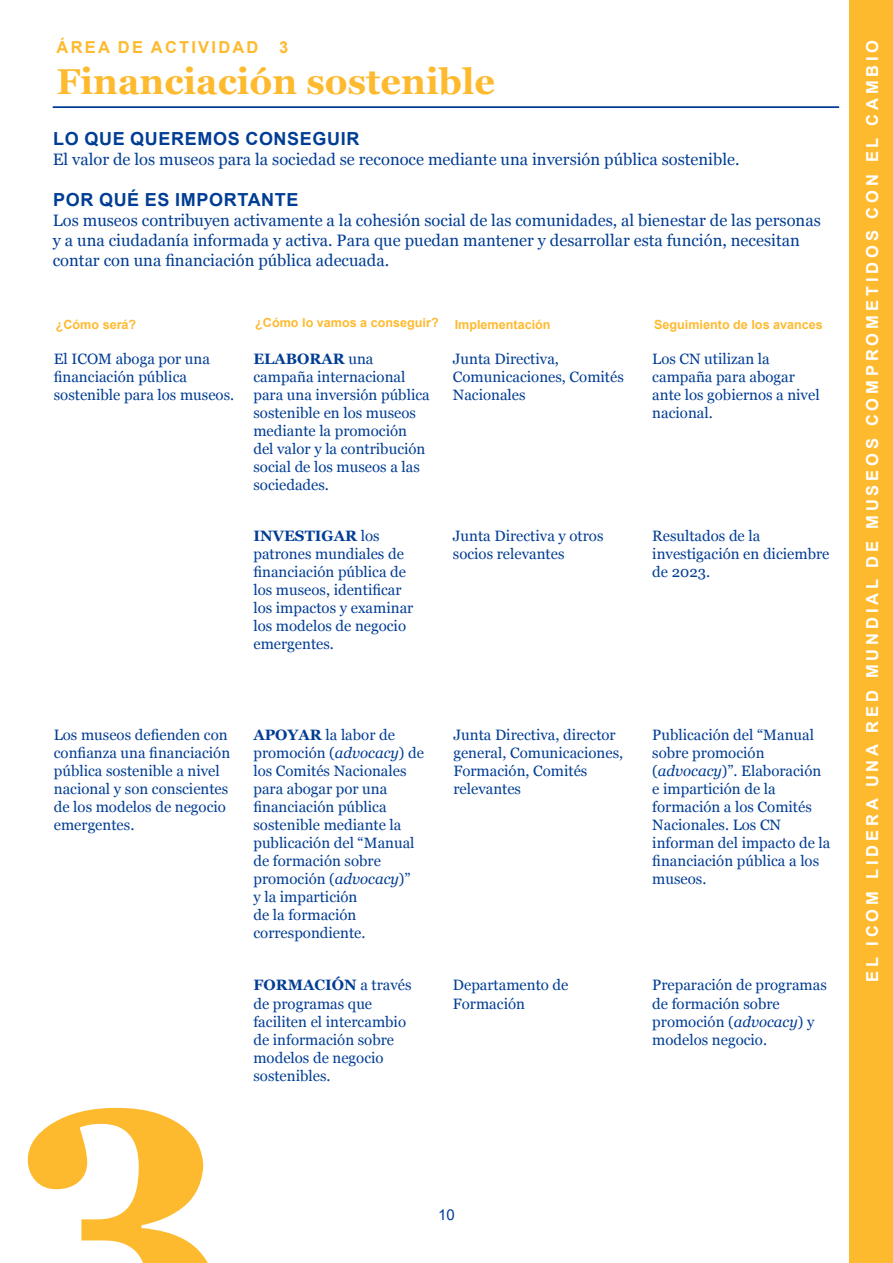
<style>
.page{position:relative;width:893px;height:1263px;background:#fff}
.page>*{position:absolute;margin:0;border:0;box-sizing:border-box;transform-origin:0 0}
.t1{font:700 356.7px "Georgia";color:#feba2f}
.t2{font:700 36px "Georgia";color:#feba2f}
.t3{font:700 18px "Arial";letter-spacing:.035em;color:#003d94}
.t4{font:16.5px/19.8px "Georgia";color:#003d94}
.t5{font:700 16.5px "Arial";letter-spacing:.235em;color:#fff}
.t6{font:700 16.5px "Arial";letter-spacing:.135em;color:#feba2f}
.t7{font:15px/18px "Georgia";color:#003d94}
.t8{font:15px "Arial";color:#003d94}
.t9{font:700 12.6px "Arial";color:#feba2f}
.s1{font-weight:700}
.s2{font-style:italic}
</style>
<div class="page">
<hr style="left:53px;top:107px;width:786px;height:1px;background:#003d94">
<div style="left:850px;top:1px;width:43px;height:1262px;background:#feba2f"></div>
<p class="t6" style="left:57px;top:36px;width:203px">ÁREA DE ACTIVIDAD</p>
<p class="t6" style="left:279px;top:36px;width:11px">3</p>
<p class="t2" style="left:56px;top:54px;width:440px">Financiación sostenible</p>
<p class="t3" style="left:53px;top:126px;width:308px">LO QUE QUEREMOS CONSEGUIR</p>
<p class="t4" style="left:53px;top:148px;width:688px">El valor de los museos para la sociedad se reconoce mediante una inversión pública sostenible.</p>
<p class="t3" style="left:53px;top:187px;width:247px">POR QUÉ ES IMPORTANTE</p>
<p class="t4" style="left:53px;top:210px;width:769px">Los museos contribuyen activamente a la cohesión social de las comunidades, al bienestar de las personas y a una ciudadanía informada y activa. Para que puedan mantener y desarrollar esta función, necesitan contar con una financiación pública adecuada.</p>
<p class="t9" style="left:56px;top:316px;width:82px">¿Cómo será?</p>
<p class="t9" style="left:255px;top:314px;width:185px">¿Cómo lo vamos a conseguir?</p>
<p class="t9" style="left:455px;top:316px;width:97px">Implementación</p>
<p class="t9" style="left:654px;top:316px;width:170px">Seguimiento de los avances</p>
<p class="t7" style="left:54px;top:349px;width:182px">El ICOM aboga por una financiación pública sostenible para los museos.</p>
<p class="t7" style="left:253px;top:349px;width:178px"><span class="s1">ELABORAR</span> una campaña internacional para una inversión pública sostenible en los museos mediante la promoción del valor y la contribución social de los museos a las sociedades.</p>
<p class="t7" style="left:453px;top:349px;width:172px">Junta Directiva,<br>Comunicaciones, Comités<br>Nacionales</p>
<p class="t7" style="left:652px;top:349px;width:169px">Los CN utilizan la campaña para abogar ante los gobiernos a nivel nacional.</p>
<p class="t7" style="left:453px;top:527px;width:152px">Junta Directiva y otros socios relevantes</p>
<p class="t7" style="left:253px;top:527px;width:161px"><span class="s1">INVESTIGAR</span> los patrones mundiales de financiación pública de los museos, identificar los impactos y examinar los modelos de negocio emergentes.</p>
<p class="t7" style="left:652px;top:527px;width:179px">Resultados de la investigación en diciembre de 2023.</p>
<p class="t7" style="left:54px;top:725px;width:178px">Los museos defienden con confianza una financiación pública sostenible a nivel nacional y son conscientes de los modelos de negocio emergentes.</p>
<p class="t1" style="left:9px;top:909px;width:224px">3</p>
<p class="t7" style="left:253px;top:725px;width:172px"><span class="s1">APOYAR</span> la labor de promoción (<span class="s2">advocacy</span>) de los Comités Nacionales para abogar por una financiación pública sostenible mediante la publicación del “Manual de formación sobre promoción (<span class="s2">advocacy</span>)”<br>y la impartición<br>de la formación correspondiente.</p>
<p class="t7" style="left:253px;top:976px;width:160px"><span class="s1">FORMACIÓN</span> a través de programas que faciliten el intercambio de información sobre modelos de negocio sostenibles.</p>
<p class="t7" style="left:453px;top:725px;width:171px">Junta Directiva, director general, Comunicaciones,<br>Formación, Comités relevantes</p>
<p class="t7" style="left:652px;top:725px;width:180px">Publicación del “Manual sobre promoción (<span class="s2">advocacy</span>)”. Elaboración e impartición de la formación a los Comités<br>Nacionales. Los CN informan del impacto de la financiación pública a los museos.</p>
<p class="t7" style="left:453px;top:976px;width:117px">Departamento de<br>Formación</p>
<p class="t7" style="left:652px;top:976px;width:176px">Preparación de programas de formación sobre promoción (<span class="s2">advocacy</span>) y modelos negocio.</p>
<p class="t8" style="left:438px;top:1204px;width:18px">10</p>
<p class="t5" style="left:861px;top:982px;width:944px;rotate:-90deg">EL ICOM LIDERA UNA RED MUNDIAL DE MUSEOS COMPROMETIDOS CON EL CAMBIO</p>
</div>
